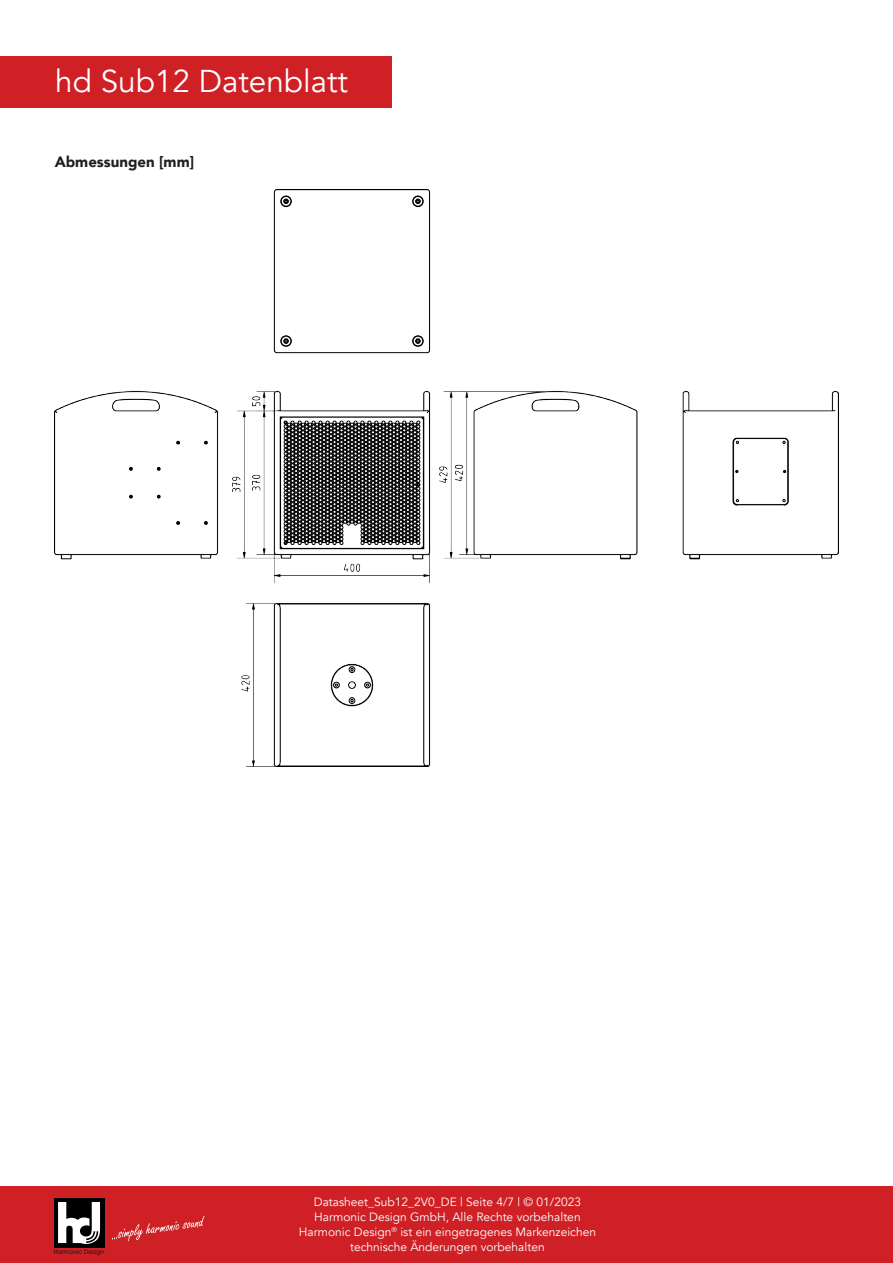
<style>
.page{position:relative;width:893px;height:1263px;background:#fff}
.page>*{position:absolute;margin:0;border:0;box-sizing:border-box;transform-origin:0 0}
.t1{font:31.5px "Avenir";color:#fff}
.t2{font:900 15px "Avenir";color:#231f20}
.t3{font:12px/15px "Avenir";color:#fff;text-align:center}
.t4{font:500 6.45px "Avant Garde IT Cby BT";color:#231f20}
</style>
<div class="page">
<div style="left:0;top:1186px;width:893px;height:77px;background:#cf2026"></div>
<div style="left:54px;top:1198px;width:50px;height:49px;background:#000001"></div>
<svg style="left:58px;top:1202px;width:42px;height:42px"></svg>
<svg style="left:112px;top:1216px;width:93px;height:25px"></svg>
<img style="left:54px;top:189px;width:785px;height:578px">
<div style="left:0;top:57px;width:392px;height:51px;background:#cf2026"></div>
<h1 class="t1" style="left:55px;top:62px;width:294px">hd Sub12 Datenblatt</h1>
<p class="t2" style="left:55px;top:148px;width:141px">Abmessungen [mm]</p>
<p class="t4" style="left:54px;top:1248px;width:52px">Harmonic Design</p>
<p class="t3" style="left:299px;top:1194px;width:299px">Datasheet_Sub12_2V0_DE | Seite 4/7 | © 01/2023<br>Harmonic Design GmbH, Alle Rechte vorbehalten Harmonic Design<sup>®</sup> ist ein eingetragenes Markenzeichen technische Änderungen vorbehalten</p>
</div>
